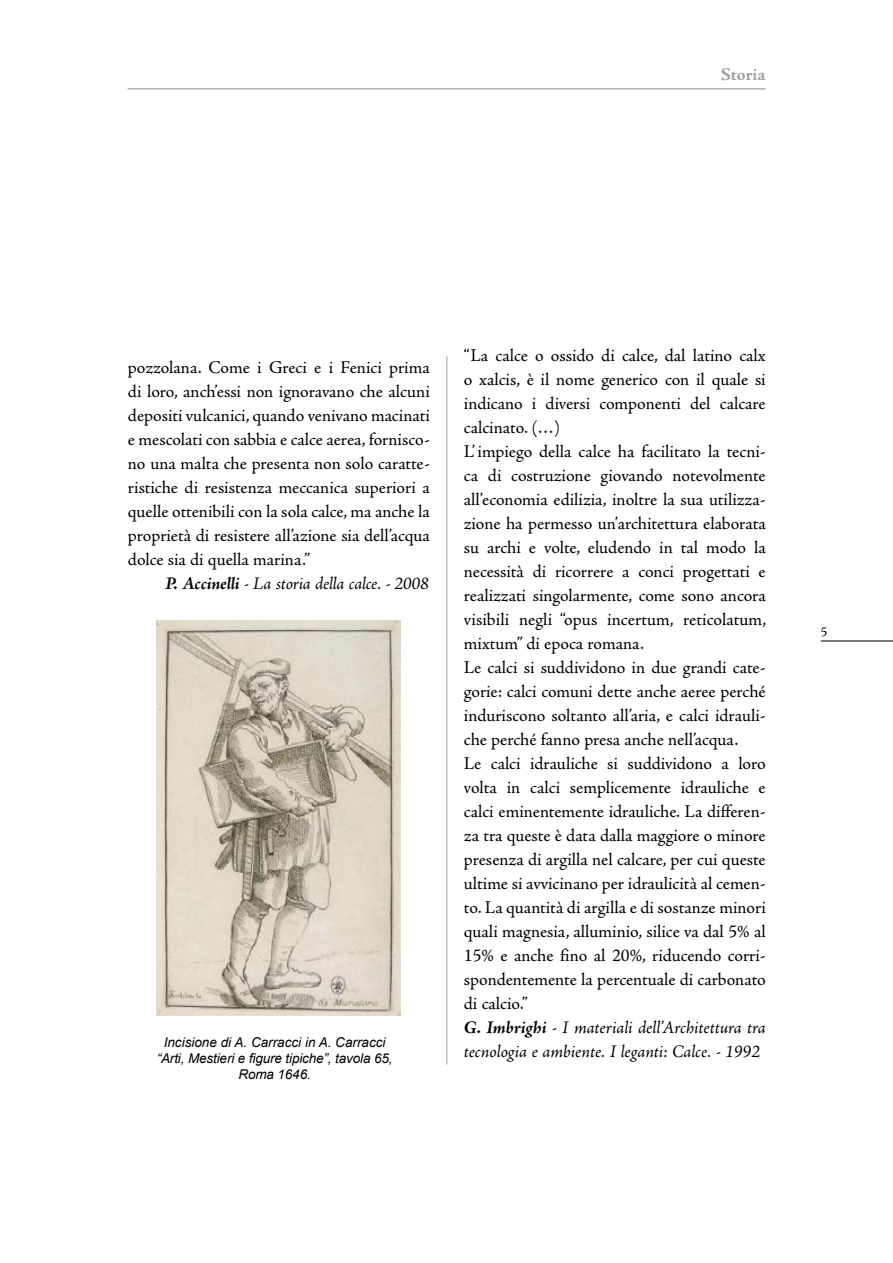
<style>
.page{position:relative;width:893px;height:1263px;background:#fff}
.page>*{position:absolute;margin:0;border:0;box-sizing:border-box;transform-origin:0 0}
.t1{font:18px/24px "Adobe Jenson Pro";color:#000;text-align:justify}
.t2{font:italic 18px "Adobe Jenson Pro";letter-spacing:-.01em;color:#000}
.t3{font:700 18px "Adobe Jenson Pro";letter-spacing:-.005em;color:#9c9d9d}
.t4{font:italic 13.5px/16.2px "Arial";letter-spacing:-.01em;color:#000;text-align:center}
.t5{font:13.5px "Adobe Jenson Pro";color:#000}
.s1{font-weight:700}
.s2{font-weight:700;font-style:italic}
.s3{font-style:italic}
</style>
<div class="page">
<hr style="left:821px;top:641px;width:72px;height:1px;background:#000">
<hr style="left:128px;top:89px;width:637px;height:1px;background:#878786">
<hr style="left:446px;top:356px;width:1px;height:708px;background:#9c9d9d">
<img style="left:157px;top:620px;width:244px;height:396px">
<p class="t3" style="left:721px;top:64px;width:46px">Storia</p>
<p class="t1" style="left:128px;top:356px;width:303px">pozzolana. Come i Greci e i Fenici prima di loro, anch’essi non ignoravano che alcuni depositi vulcanici, quando venivano macinati e mescolati con sabbia e calce aerea, fornisco&shy;no una malta che presenta non solo caratte&shy;ristiche di resistenza meccanica superiori a quelle ottenibili con la sola calce, ma anche la proprietà di resistere all’azione sia dell’acqua dolce sia di quella marina.”</p>
<p class="t2" style="left:165px;top:573px;width:265px"><span class="s1">P. Accinelli</span> - La storia della calce. - 2008</p>
<p class="t4" style="left:157px;top:1034px;width:237px">Incisione di A. Carracci in A. Carracci “Arti, Mestieri e figure tipiche”, tavola 65,<br>Roma 1646.</p>
<p class="t1" style="left:464px;top:344px;width:304px;text-align:left">“La calce o ossido di calce, dal latino calx o xalcis, è il nome generico con il quale si indicano i diversi componenti del calcare calcinato. (…)<br>L’ impiego della calce ha facilitato la tecni&shy;ca di costruzione giovando notevolmente all’economia edilizia, inoltre la sua utilizza&shy;zione ha permesso un’architettura elaborata su archi e volte, eludendo in tal modo la necessità di ricorrere a conci progettati e realizzati singolarmente, come sono ancora visibili negli “opus incertum, reticolatum, mixtum” di epoca romana.<br>Le calci si suddividono in due grandi cate&shy;gorie: calci comuni dette anche aeree perché induriscono soltanto all’aria, e calci idrauli&shy;che perché fanno presa anche nell’acqua.<br>Le calci idrauliche si suddividono a loro volta in calci semplicemente idrauliche e calci eminentemente idrauliche. La differen&shy;za tra queste è data dalla maggiore o minore presenza di argilla nel calcare, per cui queste ultime si avvicinano per idraulicità al cemen&shy;to. La quantità di argilla e di sostanze minori quali magnesia, alluminio, silice va dal 5% al 15% e anche fino al 20%, riducendo corri&shy;spondentemente la percentuale di carbonato di calcio.”<br><span class="s2">G. Imbrighi</span> <span class="s3">- I materiali dell’Architettura tra tecnologia e ambiente. I leganti: Calce. - 1992</span></p>
<p class="t5" style="left:821px;top:624px;width:8px">5</p>
</div>
